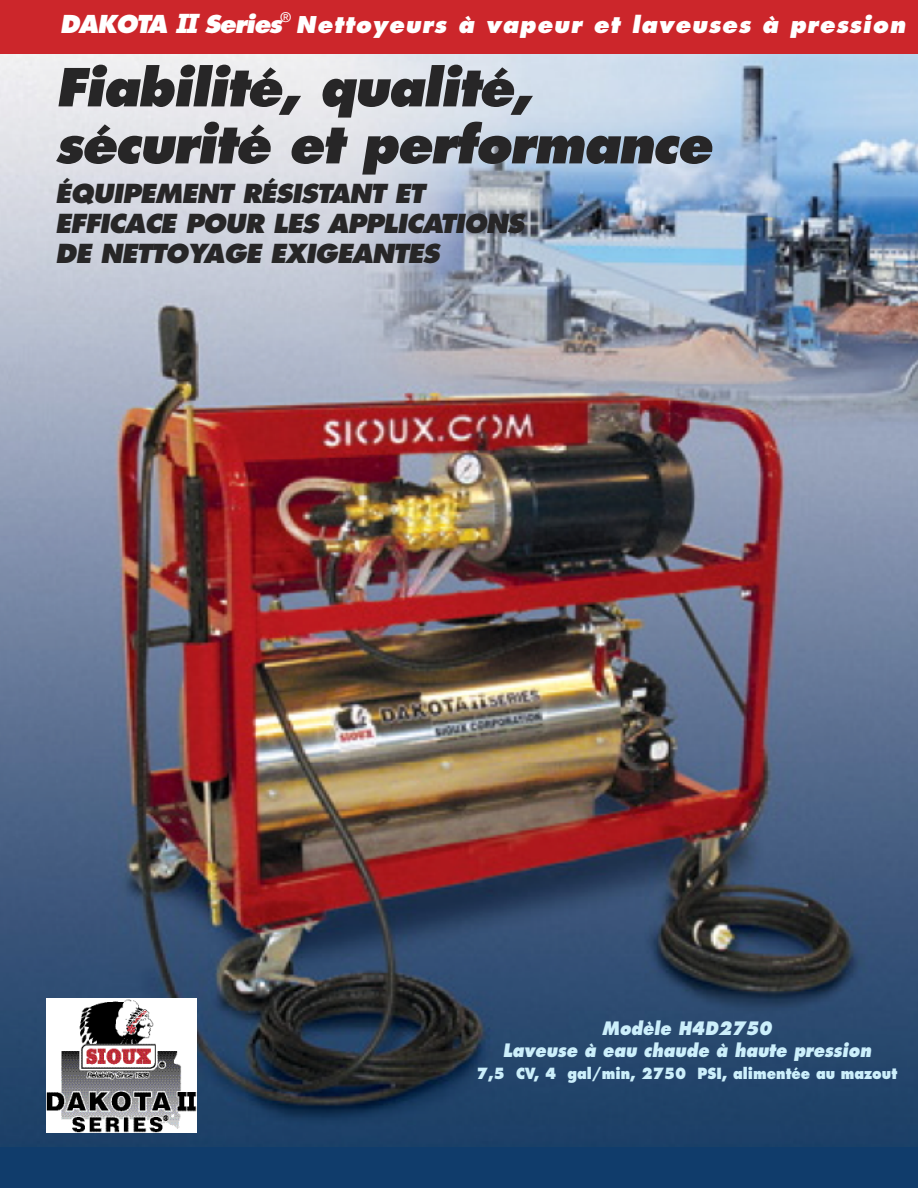
<style>
.page{position:relative;width:918px;height:1188px;background:#fff}
.page>*{position:absolute;margin:0;border:0;box-sizing:border-box;transform-origin:0 0}
.t1{font:italic 800 51px/57px "Futura";letter-spacing:-.035em;color:#272627}
.t2{font:italic 800 25.5px/30px "Futura";letter-spacing:-.035em;color:#272627}
.t3{font:italic 800 22.5px "Futura";letter-spacing:.05em;color:#fff}
.t4{font:italic 800 18px/22px "Futura";color:#cceffb;text-align:center;scale:.9 1}
.t5{font:800 15px "Futura";color:#cceffb;scale:.9 1}
.s1{font-size:24px}
.s2{font-family:"Lubalin";font-weight:700;font-size:24px}
</style>
<div class="page">
<img style="left:0;top:54px;width:918px;height:1094px">
<div style="left:0;top:1148px;width:918px;height:40px;background:#103c6b"></div>
<div style="left:0;top:0;width:918px;height:54px;background:#cc262b"></div>
<img style="left:46px;top:999px;width:150px;height:133px">
<p class="t3" style="left:60px;top:14px;width:847px"><span class="s1">DAKOTA</span> <span class="s2">II</span> <span class="s1">Series</span><sup>®</sup> Nettoyeurs à vapeur et laveuses à pression</p>
<h1 class="t1" style="left:55px;top:63px;width:658px">Fiabilité, qualité, sécurité et performance</h1>
<p class="t2" style="left:55px;top:180px;width:470px">ÉQUIPEMENT RÉSISTANT ET<br>EFFICACE POUR LES APPLICATIONS<br>DE NETTOYAGE EXIGEANTES</p>
<p class="t4" style="left:503px;top:1019px;width:411px">Modèle H4D2750<br>Laveuse à eau chaude à haute pression</p>
<p class="t5" style="left:477px;top:1067px;width:469px">7,5 CV, 4 gal/min, 2750 PSI, alimentée au mazout</p>
</div>
